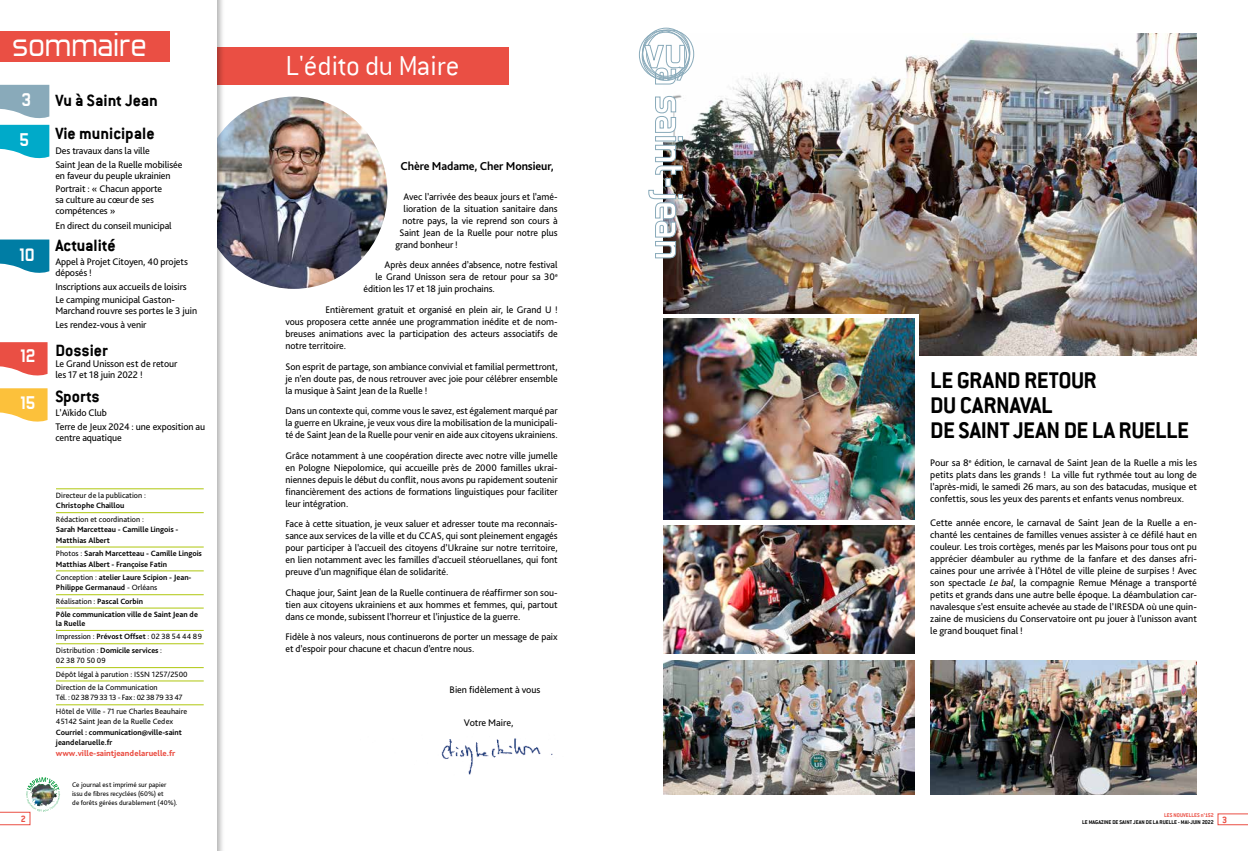
<style>
.page{position:relative;width:1248px;height:851px;background:#fff}
.page>*{position:absolute;margin:0;border:0;box-sizing:border-box;transform-origin:0 0}
.t1{font:39px "Forgotten Futurist";color:#fff}
.t2{font:300 30px "Conduit ITC";color:#fff}
.t3{font:700 25px/25px "Conduit ITC";letter-spacing:-.015em;color:#000}
.t4{font:700 20px "Forgotten Futurist";color:#fff}
.t5{font:700 18px/32.4px "Conduit ITC";color:#000;text-align:right}
.t6{font:700 12px "Bliss Pro";letter-spacing:-.005em;color:#000}
.t7{font:10px/12px "Bliss Pro";letter-spacing:-.01em;color:#000}
.t8{font:700 10px "Conduit ITC";color:#ea4f44}
.t9{font:800 8.5px "Bliss Pro";letter-spacing:-.005em;color:#ea4f44}
.t10{font:700 8px/10.5px "Bliss Pro";color:#000}
.t11{font:8px/13.3px "Bliss Pro";color:#000}
.t12{font:7px/9px "Bliss Pro";color:#000}
.t13{font:700 6px/7.2px "Conduit ITC";color:#000}
.s1{font-family:"Forgotten Futurist";font-size:20px;color:#fff}
.s2{font-weight:400}
.s3{font-style:italic}
.s4{color:#ea4f44}
</style>
<div class="page">
<img style="left:663px;top:34px;width:533px;height:321px">
<img style="left:441px;top:738px;width:112px;height:37px">
<div style="left:192px;top:47px;width:316px;height:38px;background:#ea4f44"></div>
<img style="left:225px;top:97px;width:162px;height:192px">
<div style="left:0;top:0;width:225px;height:850px;background:#000;opacity:.3"></div>
<div style="left:0;top:0;width:216px;height:850px;background:#fff"></div>
<svg style="left:0;top:239px;width:49px;height:34px;background:#228eb0"></svg>
<svg style="left:0;top:388px;width:48px;height:34px;background:#fcc955"></svg>
<svg style="left:0;top:342px;width:48px;height:34px;background:#ec665d"></svg>
<img style="left:28px;top:777px;width:27px;height:12px">
<svg style="left:0;top:811px;width:30px;height:13px"></svg>
<hr style="left:56px;top:488px;width:148px;height:1px;background:#afc70e">
<hr style="left:56px;top:512px;width:148px;height:1px;background:#afc70e">
<hr style="left:56px;top:546px;width:148px;height:1px;background:#afc70e">
<hr style="left:56px;top:570px;width:148px;height:1px;background:#afc70e">
<hr style="left:56px;top:594px;width:148px;height:1px;background:#afc70e">
<hr style="left:56px;top:607px;width:148px;height:1px;background:#afc70e">
<hr style="left:56px;top:629px;width:148px;height:1px;background:#afc70e">
<hr style="left:56px;top:643px;width:148px;height:1px;background:#afc70e">
<hr style="left:56px;top:667px;width:148px;height:1px;background:#afc70e">
<hr style="left:56px;top:680px;width:148px;height:1px;background:#afc70e">
<hr style="left:56px;top:704px;width:148px;height:1px;background:#afc70e">
<div style="left:0;top:31px;width:169px;height:30px;background:#ea4f44"></div>
<svg style="left:0;top:85px;width:49px;height:74px"></svg>
<svg style="left:1217px;top:813px;width:30px;height:11px"></svg>
<div style="left:642px;top:28px;width:48px;height:48px;border:1px solid #89aaba;border-radius:50%"></div>
<div style="left:642px;top:32px;width:47px;height:49px;border:1px solid #89aaba;border-radius:50%"></div>
<div style="left:639px;top:30px;width:47px;height:49px;border:1px solid #89aaba;border-radius:50%"></div>
<svg style="left:643px;top:44px;width:42px;height:215px"></svg>
<img style="left:663px;top:525px;width:251px;height:128px">
<img style="left:663px;top:660px;width:251px;height:134px">
<img style="left:930px;top:660px;width:266px;height:134px">
<div style="left:652px;top:314px;width:267px;height:46px;background:#fff"></div>
<img style="left:663px;top:318px;width:251px;height:201px">
<h1 class="t1" style="left:12px;top:27px;width:136px">sommaire</h1>
<h3 class="t5" style="left:21px;top:84px;width:138px"><span class="s1">3</span> Vu à Saint Jean<br>Vie municipale</h3>
<p class="t7" style="left:55px;top:143px;width:128px;line-height:13.8px">Des travaux dans la ville<br>Saint Jean de la Ruelle mobilisée</p>
<p class="t7" style="left:55px;top:168px;width:117px;line-height:13.8px">en faveur du peuple ukrainien<br>Portrait : « Chacun apporte</p>
<p class="t7" style="left:55px;top:194px;width:100px;line-height:11px">sa culture au cœurde ses compétences »</p>
<p class="t7" style="left:55px;top:220px;width:118px">En direct du conseil municipal</p>
<h3 class="t5" style="left:55px;top:229px;width:62px">Actualité</h3>
<p class="t7" style="left:55px;top:255px;width:134px;line-height:11px">Appel à Projet Citoyen, 40 projets déposés !</p>
<p class="t7" style="left:55px;top:279px;width:133px;line-height:13.8px">Inscriptions aux accueils de loisirs<br>Le camping municipal Gaston-</p>
<p class="t7" style="left:55px;top:304px;width:143px;line-height:13.8px">Marchand rouvre ses portes le 3 juin<br>Les rendez-vous à venir</p>
<h3 class="t5" style="left:55px;top:333px;width:54px">Dossier</h3>
<p class="t7" style="left:55px;top:357px;width:124px;line-height:11px">Le Grand Unisson est de retour les 17 et 18 juin 2022 !</p>
<h3 class="t5" style="left:55px;top:380px;width:46px">Sports</h3>
<p class="t7" style="left:55px;top:405px;width:151px;line-height:13.8px">L’Aïkido Club<br>Terre de Jeux 2024 : une exposition au</p>
<p class="t7" style="left:55px;top:431px;width:68px">centre aquatique</p>
<h3 class="t4" style="left:20px;top:129px;width:11px">5</h3>
<h3 class="t4" style="left:20px;top:244px;width:17px">10</h3>
<h3 class="t4" style="left:21px;top:345px;width:16px">12</h3>
<h3 class="t4" style="left:21px;top:392px;width:16px">15</h3>
<p class="t8" style="left:21px;top:813px;width:7px">2</p>
<p class="t11" style="left:56px;top:488px;width:91px">Directeur de la publication :</p>
<p class="t10" style="left:56px;top:500px;width:70px">Christophe Chaillou</p>
<p class="t11" style="left:56px;top:512px;width:89px">Rédaction et coordination :</p>
<p class="t10" style="left:56px;top:524px;width:124px">Sarah Marcetteau - Camille Lingois -<br>Matthias Albert</p>
<p class="t10" style="left:56px;top:548px;width:147px"><span class="s2">Photos :</span> Sarah Marcetteau - Camille Lingois<br>Matthias Albert - Françoise Fatin</p>
<p class="t10" style="left:56px;top:571px;width:137px"><span class="s2">Conception :</span> atelier Laure Scipion - Jean-<br>Philippe Germanaud <span class="s2">- Orléans</span></p>
<p class="t10" style="left:56px;top:594px;width:144px;line-height:13.3px"><span class="s2">Réalisation :</span> Pascal Corbin<br>Pôle communication ville de Saint Jean de</p>
<p class="t10" style="left:56px;top:616px;width:147px;line-height:13.3px">la Ruelle<br><span class="s2">Impression :</span> Prévost Offset <span class="s2">: 02 38 54 44 89<br>Distribution :</span> Domicile services <span class="s2">:</span></p>
<p class="t11" style="left:56px;top:653px;width:133px">02 38 70 50 09<br>Dépôt légal à parution : ISSN 1257/2500<br>Direction de la Communication</p>
<p class="t11" style="left:56px;top:690px;width:133px">Tél. : 02 38 79 33 13 - Fax : 02 38 79 33 47<br>Hôtel de Ville - 71 rue Charles Beauhaire</p>
<p class="t11" style="left:56px;top:714px;width:119px">45142 Saint Jean de la Ruelle Cedex</p>
<p class="t10" style="left:56px;top:726px;width:127px">Courriel : communication@ville-saint jeandelaruelle.fr</p>
<p class="t9" style="left:56px;top:747px;width:121px">www.ville-saintjeandelaruelle.fr</p>
<p class="t12" style="left:72px;top:780px;width:107px">Ce journal est imprimé sur papier issu de fibres recyclées (60%) et<br>de forêts gérées durablement (40%).</p>
<h2 class="t2" style="left:285px;top:50px;width:175px">L'édito du Maire</h2>
<p class="t6" style="left:400px;top:159px;width:155px">Chère Madame, Cher Monsieur,</p>
<p class="t7" style="left:403px;top:190px;width:155px">Avec l’arrivée des beaux jours et l’amé-</p>
<p class="t7" style="left:403px;top:202px;width:156px">lioration de la situation sanitaire dans</p>
<p class="t7" style="left:402px;top:214px;width:156px">notre pays, la vie reprend son cours à</p>
<p class="t7" style="left:399px;top:226px;width:160px">Saint Jean de la Ruelle pour notre plus</p>
<p class="t7" style="left:395px;top:238px;width:64px">grand bonheur !</p>
<p class="t7" style="left:384px;top:259px;width:174px">Après deux années d’absence, notre festival</p>
<p class="t7" style="left:375px;top:271px;width:183px">le Grand Unisson sera de retour pour sa 30<sup>e</sup></p>
<p class="t7" style="left:363px;top:283px;width:133px">édition les 17 et 18 juin prochains.</p>
<p class="t7" style="left:285px;top:303px;width:274px;text-align:justify;text-indent:40px">Entièrement gratuit et organisé en plein air, le Grand U ! vous proposera cette année une programmation inédite et de nom&shy;breuses animations avec la participation des acteurs associatifs de notre territoire.</p>
<p class="t7" style="left:285px;top:360px;width:274px;text-align:justify">Son esprit de partage, son ambiance convivial et familial permettront, je n’en doute pas, de nous retrouver avec joie pour célébrer ensemble la musique à Saint Jean de la Ruelle !</p>
<p class="t7" style="left:285px;top:404px;width:274px;text-align:justify">Dans un contexte qui, comme vous le savez, est également marqué par la guerre en Ukraine, je veux vous dire la mobilisation de la municipali&shy;té de Saint Jean de la Ruelle pour venir en aide aux citoyens ukrainiens.</p>
<p class="t7" style="left:285px;top:449px;width:274px;text-align:justify">Grâce notamment à une coopération directe avec notre ville jumelle en Pologne Niepolomice, qui accueille près de 2000 familles ukrai&shy;niennes depuis le début du conflit, nous avons pu rapidement soutenir financièrement des actions de formations linguistiques pour faciliter leur intégration.</p>
<p class="t7" style="left:285px;top:517px;width:274px;text-align:justify">Face à cette situation, je veux saluer et adresser toute ma reconnais&shy;sance aux services de la ville et du CCAS, qui sont pleinement engagés pour participer à l’accueil des citoyens d’Ukraine sur notre territoire, en lien notamment avec les familles d’accueil stéoruellanes, qui font preuve d’un magnifique élan de solidarité.</p>
<p class="t7" style="left:285px;top:586px;width:273px;text-align:justify">Chaque jour, Saint Jean de la Ruelle continuera de réaffirmer son sou&shy;tien aux citoyens ukrainiens et aux hommes et femmes, qui, partout dans ce monde, subissent l’horreur et l’injustice de la guerre.</p>
<p class="t7" style="left:285px;top:630px;width:273px">Fidèle à nos valeurs, nous continuerons de porter un message de paix et d’espoir pour chacune et chacun d’entre nous.</p>
<p class="t7" style="left:449px;top:683px;width:92px">Bien fidèlement à vous</p>
<p class="t7" style="left:464px;top:716px;width:51px">Votre Maire,</p>
<h3 class="t3" style="left:930px;top:367px;width:260px">LE GRAND RETOUR<br>DU CARNAVAL<br>DE SAINT JEAN DE LA RUELLE</h3>
<p class="t7" style="left:930px;top:456px;width:268px;text-align:justify">Pour sa 8<sup>e</sup> édition, le carnaval de Saint Jean de la Ruelle a mis les petits plats dans les grands ! La ville fut rythmée tout au long de l’après-midi, le samedi 26 mars, au son des batacudas, musique et confettis, sous les yeux des parents et enfants venus nombreux.</p>
<p class="t7" style="left:930px;top:516px;width:268px;text-align:justify">Cette année encore, le carnaval de Saint Jean de la Ruelle a en&shy;chanté les centaines de familles venues assister à ce défilé haut en couleur. Les trois cortèges, menés par les Maisons pour tous ont pu apprécier déambuler au rythme de la fanfare et des danses afri&shy;caines pour une arrivée à l'Hôtel de ville pleine de surpises ! Avec son spectacle <span class="s3">Le bal</span>, la compagnie Remue Ménage a transporté petits et grands dans une autre belle époque. La déambulation car&shy;navalesque s’est ensuite achevée au stade de l’IRESDA où une quin&shy;zaine de musiciens du Conservatoire ont pu jouer à l'unisson avant le grand bouquet final !</p>
<p class="t13" style="left:1081px;top:811px;width:147px;text-indent:82px"><span class="s4">LES NOUVELLES n°152<br></span>LE MAGAZINE DE SAINT JEAN DE LA RUELLE - MAI-JUIN 2022 <sup>3</sup></p>
</div>
